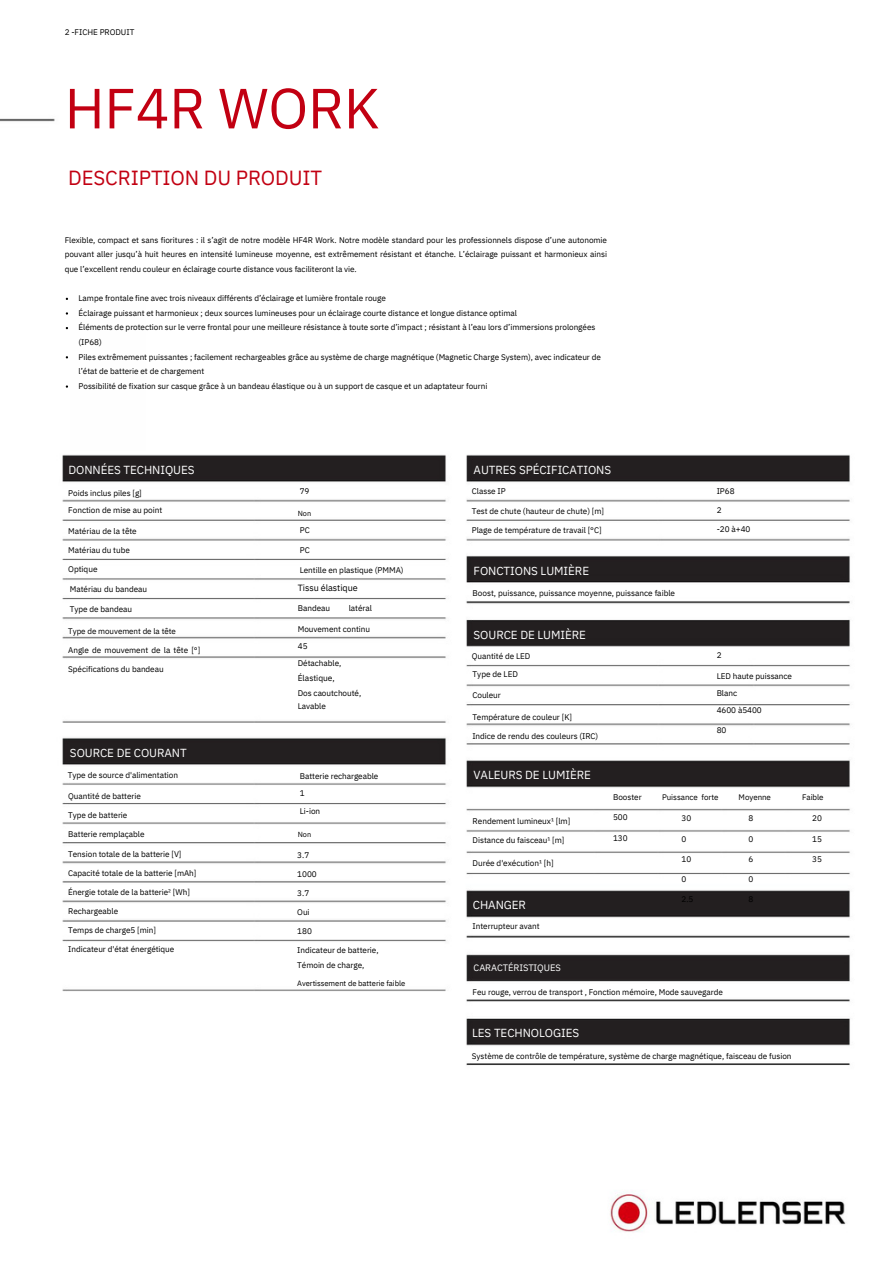
<style>
.page{position:relative;width:893px;height:1264px;background:#fff}
.page>*{position:absolute;margin:0;border:0;box-sizing:border-box;transform-origin:0 0}
.t1{font:56.55px "IBM Plex Sans";letter-spacing:-.005em;color:#c20012}
.t2{font:20.4px "IBM Plex Sans";letter-spacing:-.005em;color:#c20012}
.t3{font:11.7px "IBM Plex Sans";letter-spacing:-.005em;color:#fff}
.t4{font:9.3px "IBM Plex Sans";letter-spacing:-.005em;color:#fff}
.t5{font:9px "IBM Plex Sans";letter-spacing:-.005em;color:#000}
.t6{font:8.4px "IBM Plex Sans";letter-spacing:-.005em;color:#000}
.t7{font:8.25px "IBM Plex Sans";letter-spacing:-.005em;color:#000}
.t8{font:8.1px/14.5px "IBM Plex Sans";letter-spacing:-.005em;color:#000}
.t9{font:7.95px "IBM Plex Sans";letter-spacing:-.005em;color:#000}
.t10{font:7.65px "IBM Plex Sans";letter-spacing:-.005em;color:#000}
.t11{font:7.35px "IBM Plex Sans";letter-spacing:-.005em;color:#000}
</style>
<div class="page">
<img style="left:0;top:118px;width:850px;height:1114px">
<div style="left:70px;top:300px;width:75px;height:151px;background:#fefefe"></div>
<p class="t8" style="left:65px;top:25px;width:71px">2 -FICHE PRODUIT</p>
<p class="t1" style="left:65px;top:70px;width:316px">HF4R WORK</p>
<p class="t2" style="left:68px;top:164px;width:255px">DESCRIPTION DU PRODUIT</p>
<p class="t8" style="left:65px;top:232px;width:544px;text-align:justify">Flexible, compact et sans fioritures : il s’agit de notre modèle HF4R Work. Notre modèle standard pour les professionnels dispose d’une autonomie pouvant aller jusqu’à huit heures en intensité lumineuse moyenne, est extrêmement résistant et étanche. L’éclairage puissant et harmonieux ainsi que l’excellent rendu couleur en éclairage courte distance vous faciliteront la vie.</p>
<p class="t8" style="left:79px;top:291px;width:309px">Lampe frontale fine avec trois niveaux différents d’éclairage et lumière frontale rouge</p>
<p class="t8" style="left:79px;top:305px;width:440px">Éclairage puissant et harmonieux ; deux sources lumineuses pour un éclairage courte distance et longue distance optimal</p>
<p class="t8" style="left:79px;top:320px;width:518px">Éléments de protection sur le verre frontal pour une meilleure résistance à toute sorte d’impact ; résistant à l’eau lors d’immersions prolongées (IP68)</p>
<p class="t8" style="left:79px;top:349px;width:524px">Piles extrêmement puissantes ; facilement rechargeables grâce au système de charge magnétique (Magnetic Charge System), avec indicateur de l’état de batterie et de chargement</p>
<p class="t8" style="left:79px;top:378px;width:410px">Possibilité de fixation sur casque grâce à un bandeau élastique ou à un support de casque et un adaptateur fourni</p>
<p class="t3" style="left:68px;top:462px;width:128px">DONNÉES TECHNIQUES</p>
<p class="t3" style="left:473px;top:462px;width:139px">AUTRES SPÉCIFICATIONS</p>
<p class="t8" style="left:68px;top:486px;width:75px">Poids inclus piles [g]</p>
<p class="t7" style="left:68px;top:504px;width:96px">Fonction de mise au point</p>
<p class="t8" style="left:68px;top:523px;width:70px">Matériau de la tête</p>
<p class="t8" style="left:68px;top:542px;width:63px">Matériau du tube</p>
<p class="t7" style="left:68px;top:563px;width:31px">Optique</p>
<p class="t8" style="left:300px;top:484px;width:11px">79</p>
<p class="t11" style="left:298px;top:508px;width:15px">Non</p>
<p class="t7" style="left:300px;top:525px;width:11px">PC</p>
<p class="t7" style="left:300px;top:544px;width:11px">PC</p>
<p class="t7" style="left:300px;top:564px;width:105px">Lentille en plastique (PMMA)</p>
<p class="t8" style="left:472px;top:484px;width:35px">Classe IP</p>
<p class="t8" style="left:472px;top:504px;width:134px">Test de chute (hauteur de chute) [m]</p>
<p class="t8" style="left:472px;top:523px;width:131px">Plage de température de travail [°C]</p>
<p class="t3" style="left:473px;top:563px;width:117px">FONCTIONS LUMIÈRE</p>
<p class="t7" style="left:716px;top:485px;width:19px">IP68</p>
<p class="t7" style="left:716px;top:504px;width:6px">2</p>
<p class="t7" style="left:716px;top:523px;width:35px">-20 à+40</p>
<p class="t8" style="left:70px;top:581px;width:79px">Matériau du bandeau</p>
<p class="t8" style="left:70px;top:602px;width:64px">Type de bandeau</p>
<p class="t8" style="left:68px;top:642px;width:134px">Angle de mouvement de la tête [°]</p>
<p class="t8" style="left:68px;top:661px;width:97px">Spécifications du bandeau</p>
<p class="t9" style="left:68px;top:625px;width:109px">Type de mouvement de la tête</p>
<p class="t5" style="left:298px;top:581px;width:61px">Tissu élastique</p>
<p class="t7" style="left:298px;top:603px;width:34px">Bandeau</p>
<p class="t7" style="left:348px;top:603px;width:25px">latéral</p>
<p class="t7" style="left:298px;top:623px;width:74px">Mouvement continu</p>
<p class="t7" style="left:298px;top:641px;width:11px">45</p>
<p class="t7" style="left:298px;top:658px;width:45px">Détachable,</p>
<p class="t6" style="left:298px;top:673px;width:38px">Élastique,</p>
<p class="t7" style="left:298px;top:687px;width:65px">Dos caoutchouté,</p>
<p class="t7" style="left:298px;top:701px;width:30px">Lavable</p>
<p class="t7" style="left:472px;top:588px;width:204px">Boost, puissance, puissance moyenne, puissance faible</p>
<p class="t3" style="left:473px;top:626px;width:114px">SOURCE DE LUMIÈRE</p>
<p class="t8" style="left:472px;top:648px;width:60px">Quantité de LED</p>
<p class="t7" style="left:472px;top:669px;width:47px">Type de LED</p>
<p class="t7" style="left:472px;top:689px;width:30px">Couleur</p>
<p class="t8" style="left:472px;top:709px;width:101px">Température de couleur [K]</p>
<p class="t8" style="left:472px;top:728px;width:127px">Indice de rendu des couleurs (IRC)</p>
<p class="t7" style="left:716px;top:649px;width:6px">2</p>
<p class="t7" style="left:716px;top:670px;width:77px">LED haute puissance</p>
<p class="t7" style="left:716px;top:688px;width:22px">Blanc</p>
<p class="t7" style="left:716px;top:705px;width:47px">4600 à5400</p>
<p class="t7" style="left:716px;top:724px;width:11px">80</p>
<p class="t3" style="left:70px;top:745px;width:118px">SOURCE DE COURANT</p>
<p class="t7" style="left:68px;top:769px;width:112px">Type de source d'alimentation</p>
<p class="t8" style="left:68px;top:789px;width:74px">Quantité de batterie</p>
<p class="t8" style="left:68px;top:808px;width:61px">Type de batterie</p>
<p class="t8" style="left:68px;top:827px;width:78px">Batterie remplaçable</p>
<p class="t8" style="left:68px;top:846px;width:115px">Tension totale de la batterie [V]</p>
<p class="t8" style="left:68px;top:865px;width:130px">Capacité totale de la batterie [mAh]</p>
<p class="t8" style="left:68px;top:884px;width:123px">Énergie totale de la batterie² [Wh]</p>
<p class="t8" style="left:68px;top:903px;width:51px">Rechargeable</p>
<p class="t8" style="left:68px;top:922px;width:89px">Temps de charge5 [min]</p>
<p class="t8" style="left:68px;top:941px;width:108px">Indicateur d'état énergétique</p>
<p class="t8" style="left:300px;top:769px;width:80px">Batterie rechargeable</p>
<p class="t8" style="left:300px;top:785px;width:6px">1</p>
<p class="t8" style="left:300px;top:803px;width:22px">Li-ion</p>
<p class="t7" style="left:297px;top:849px;width:13px">3.7</p>
<p class="t7" style="left:297px;top:868px;width:21px">1000</p>
<p class="t7" style="left:297px;top:887px;width:13px">3.7</p>
<p class="t7" style="left:297px;top:906px;width:14px">Oui</p>
<p class="t7" style="left:297px;top:925px;width:16px">180</p>
<p class="t7" style="left:297px;top:944px;width:83px">Indicateur de batterie,</p>
<p class="t7" style="left:297px;top:959px;width:69px">Témoin de charge,</p>
<p class="t11" style="left:298px;top:829px;width:15px">Non</p>
<p class="t3" style="left:473px;top:766px;width:119px">VALEURS DE LUMIÈRE</p>
<p class="t7" style="left:472px;top:815px;width:99px">Rendement lumineux¹ [lm]</p>
<p class="t8" style="left:472px;top:833px;width:93px">Distance du faisceau¹ [m]</p>
<p class="t7" style="left:472px;top:857px;width:83px">Durée d'exécution¹ [h]</p>
<p class="t3" style="left:473px;top:897px;width:55px">CHANGER</p>
<p class="t8" style="left:472px;top:919px;width:68px">Interrupteur avant</p>
<p class="t4" style="left:473px;top:961px;width:89px">CARACTÉRISTIQUES</p>
<p class="t7" style="left:613px;top:791px;width:30px">Booster</p>
<p class="t7" style="left:613px;top:812px;width:16px">500</p>
<p class="t7" style="left:613px;top:832px;width:16px">130</p>
<p class="t9" style="left:662px;top:792px;width:58px">Puissance forte</p>
<p class="t9" style="left:738px;top:792px;width:34px">Moyenne</p>
<p class="t9" style="left:802px;top:792px;width:23px">Faible</p>
<p class="t8" style="left:681px;top:811px;width:11px">30</p>
<p class="t8" style="left:681px;top:831px;width:6px">0</p>
<p class="t8" style="left:681px;top:851px;width:11px">10</p>
<p class="t8" style="left:681px;top:871px;width:6px">0</p>
<p class="t8" style="left:681px;top:892px;width:13px">2.5</p>
<p class="t8" style="left:748px;top:811px;width:6px">8</p>
<p class="t8" style="left:748px;top:831px;width:6px">0</p>
<p class="t8" style="left:748px;top:851px;width:6px">6</p>
<p class="t8" style="left:748px;top:871px;width:6px">0</p>
<p class="t8" style="left:748px;top:892px;width:6px">8</p>
<p class="t8" style="left:812px;top:811px;width:11px">20</p>
<p class="t8" style="left:812px;top:831px;width:11px">15</p>
<p class="t8" style="left:812px;top:851px;width:11px">35</p>
<p class="t10" style="left:297px;top:977px;width:110px">Avertissement de batterie faible</p>
<p class="t8" style="left:472px;top:984px;width:252px">Feu rouge, verrou de transport , Fonction mémoire, Mode sauvegarde</p>
<p class="t3" style="left:472px;top:1024px;width:109px">LES TECHNOLOGIES</p>
<p class="t8" style="left:472px;top:1048px;width:321px">Système de contrôle de température, système de charge magnétique, faisceau de fusion</p>
</div>
